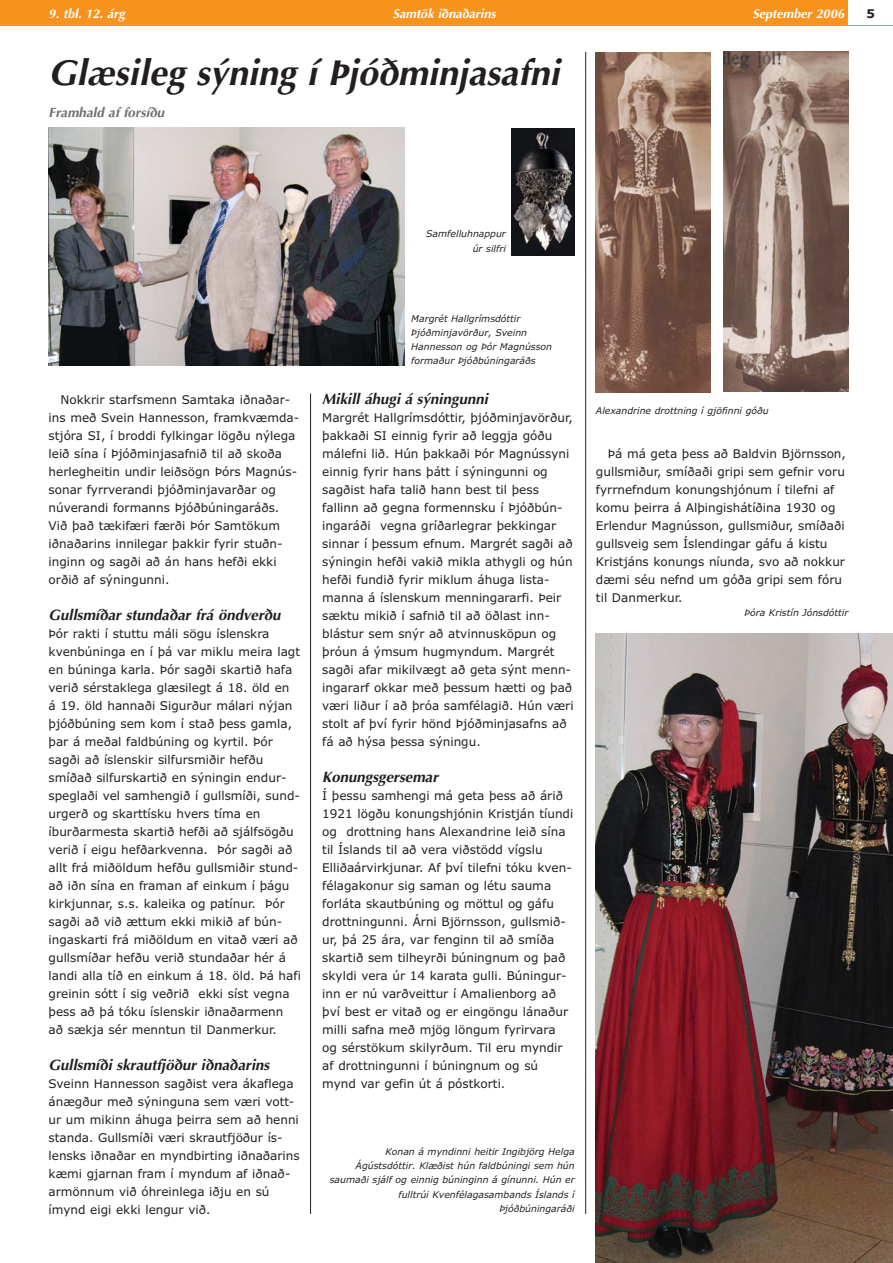
<style>
.page{position:relative;width:893px;height:1263px;background:#fff}
.page>*{position:absolute;margin:0;border:0;box-sizing:border-box;transform-origin:0 0}
.t1{font:italic 700 36px "Optima";color:#231f20}
.t2{font:italic 700 15px "Optima";color:#231f20}
.t3{font:italic 700 13.5px "Optima";color:#6d6f71}
.t4{font:italic 700 12.75px "Optima";color:#fff}
.t5{font:12px/18px "Verdana";color:#231f20}
.t6{font:700 12px "Verdana";color:#231f20}
.t7{font:italic 9.3px/14.2px "Verdana";color:#231f20;text-align:right}
</style>
<div class="page">
<div style="left:2px;top:0;width:890px;height:26px;background:#f7931d"></div>
<div style="left:848px;top:0;width:44px;height:25px;background:#fff"></div>
<hr style="left:0;top:0;width:2px;height:26px;background:#f7931d">
<img style="left:596px;top:53px;width:114px;height:339px">
<img style="left:723px;top:52px;width:125px;height:339px">
<img style="left:49px;top:128px;width:355px;height:238px">
<img style="left:596px;top:634px;width:296px;height:629px">
<hr style="left:310px;top:393px;width:1px;height:821px;background:#231f20">
<hr style="left:585px;top:52px;width:1px;height:1162px;background:#231f20">
<img style="left:511px;top:129px;width:63px;height:126px">
<p class="t4" style="left:49px;top:8px;width:78px">9. tbl. 12. árg</p>
<p class="t4" style="left:392px;top:8px;width:105px">Samtök iðnaðarins</p>
<p class="t4" style="left:752px;top:8px;width:93px">September 2006</p>
<p class="t6" style="left:866px;top:9px;width:10px">5</p>
<h1 class="t1" style="left:49px;top:58px;width:512px">Glæsileg sýning í Þjóðminjasafni</h1>
<p class="t3" style="left:49px;top:106px;width:117px">Framhald af forsíðu</p>
<p class="t7" style="left:426px;top:228px;width:81px">Samfelluhnappur úr silfri</p>
<p class="t5" style="left:49px;top:391px;width:252px;text-indent:12px">Nokkrir starfsmenn Samtaka iðnaðar&shy;ins með Svein Hannesson, framkvæmda&shy;stjóra SI, í broddi fylkingar lögðu nýlega leið sína í Þjóðminjasafnið til að skoða herlegheitin undir leiðsögn Þórs Magnús&shy;sonar fyrrverandi þjóðminjavarðar og núverandi formanns Þjóðbúningaráðs.<br>Við það tækifæri færði Þór Samtökum iðnaðarins innilegar þakkir fyrir stuðn&shy;inginn og sagði að án hans hefði ekki orðið af sýningunni.</p>
<p class="t2" style="left:49px;top:609px;width:233px">Gullsmíðar stundaðar frá öndverðu</p>
<p class="t5" style="left:49px;top:625px;width:254px">Þór rakti í stuttu máli sögu íslenskra kvenbúninga en í þá var miklu meira lagt en búninga karla. Þór sagði skartið hafa verið sérstaklega glæsilegt á 18. öld en<br>á 19. öld hannaði Sigurður málari nýjan þjóðbúning sem kom í stað þess gamla, þar á meðal faldbúning og kyrtil. Þór sagði að íslenskir silfursmiðir hefðu smíðað silfurskartið en sýningin endur&shy;speglaði vel samhengið í gullsmíði, sund&shy;urgerð og skarttísku hvers tíma en íburðarmesta skartið hefði að sjálfsögðu verið í eigu hefðarkvenna. Þór sagði að allt frá miðöldum hefðu gullsmiðir stund&shy;að iðn sína en framan af einkum í þágu kirkjunnar, s.s. kaleika og patínur. Þór sagði að við ættum ekki mikið af bún&shy;ingaskarti frá miðöldum en vitað væri að gullsmíðar hefðu verið stundaðar hér á landi alla tíð en einkum á 18. öld. Þá hafi greinin sótt í sig veðrið ekki síst vegna þess að þá tóku íslenskir iðnaðarmenn að sækja sér menntun til Danmerkur.</p>
<p class="t2" style="left:49px;top:1059px;width:222px">Gullsmíði skrautfjöður iðnaðarins</p>
<p class="t5" style="left:49px;top:1075px;width:253px">Sveinn Hannesson sagðist vera ákaflega ánægður með sýninguna sem væri vott&shy;ur um mikinn áhuga þeirra sem að henni standa. Gullsmíði væri skrautfjöður ís&shy;lensks iðnaðar en myndbirting iðnaðarins kæmi gjarnan fram í myndum af iðnað&shy;armönnum við óhreinlega iðju en sú ímynd eigi ekki lengur við.</p>
<p class="t7" style="left:411px;top:312px;width:142px;text-align:left">Margrét Hallgrímsdóttir<br>Þjóðminjavörður, Sveinn<br>Hannesson og Þór Magnússon formaður Þjóðbúningaráðs</p>
<p class="t2" style="left:322px;top:393px;width:167px">Mikill áhugi á sýningunni</p>
<p class="t5" style="left:322px;top:409px;width:253px">Margrét Hallgrímsdóttir, þjóðminjavörður, þakkaði SI einnig fyrir að leggja góðu málefni lið. Hún þakkaði Þór Magnússyni einnig fyrir hans þátt í sýningunni og sagðist hafa talið hann best til þess fallinn að gegna formennsku í Þjóðbún&shy;ingaráði vegna gríðarlegrar þekkingar sinnar í þessum efnum. Margrét sagði að sýningin hefði vakið mikla athygli og hún hefði fundið fyrir miklum áhuga lista&shy;manna á íslenskum menningararfi. Þeir sæktu mikið í safnið til að öðlast inn&shy;blástur sem snýr að atvinnusköpun og þróun á ýmsum hugmyndum. Margrét sagði afar mikilvægt að geta sýnt menn&shy;ingararf okkar með þessum hætti og það væri liður í að þróa samfélagið. Hún væri stolt af því fyrir hönd Þjóðminjasafns að fá að hýsa þessa sýningu.</p>
<p class="t2" style="left:322px;top:771px;width:117px">Konungsgersemar</p>
<p class="t5" style="left:322px;top:787px;width:252px">Í þessu samhengi má geta þess að árið 1921 lögðu konungshjónin Kristján tíundi og drottning hans Alexandrine leið sína til Íslands til að vera viðstödd vígslu Elliðaárvirkjunar. Af því tilefni tóku kven&shy;félagakonur sig saman og létu sauma forláta skautbúning og möttul og gáfu drottningunni. Árni Björnsson, gullsmið&shy;ur, þá 25 ára, var fenginn til að smíða skartið sem tilheyrði búningnum og það skyldi vera úr 14 karata gulli. Búningur&shy;inn er nú varðveittur í Amalienborg að því best er vitað og er eingöngu lánaður milli safna með mjög löngum fyrirvara og sérstökum skilyrðum. Til eru myndir af drottningunni í búningnum og sú mynd var gefin út á póstkorti.</p>
<p class="t7" style="left:596px;top:405px;width:174px">Alexandrine drottning í gjöfinni góðu</p>
<p class="t5" style="left:596px;top:445px;width:251px;text-indent:12px">Þá má geta þess að Baldvin Björnsson, gullsmiður, smíðaði gripi sem gefnir voru fyrrnefndum konungshjónum í tilefni af komu þeirra á Alþingishátíðina 1930 og Erlendur Magnússon, gullsmiður, smíðaði gullsveig sem Íslendingar gáfu á kistu Kristjáns konungs níunda, svo að nokkur dæmi séu nefnd um góða gripi sem fóru til Danmerkur.</p>
<p class="t7" style="left:744px;top:606px;width:105px">Þóra Kristín Jónsdóttir</p>
<p class="t7" style="left:330px;top:1145px;width:246px">Konan á myndinni heitir Ingibjörg Helga Ágústsdóttir. Klæðist hún faldbúningi sem hún saumaði sjálf og einnig búninginn á gínunni. Hún er fulltrúi Kvenfélagasambands Íslands í Þjóðbúningaráði</p>
</div>
